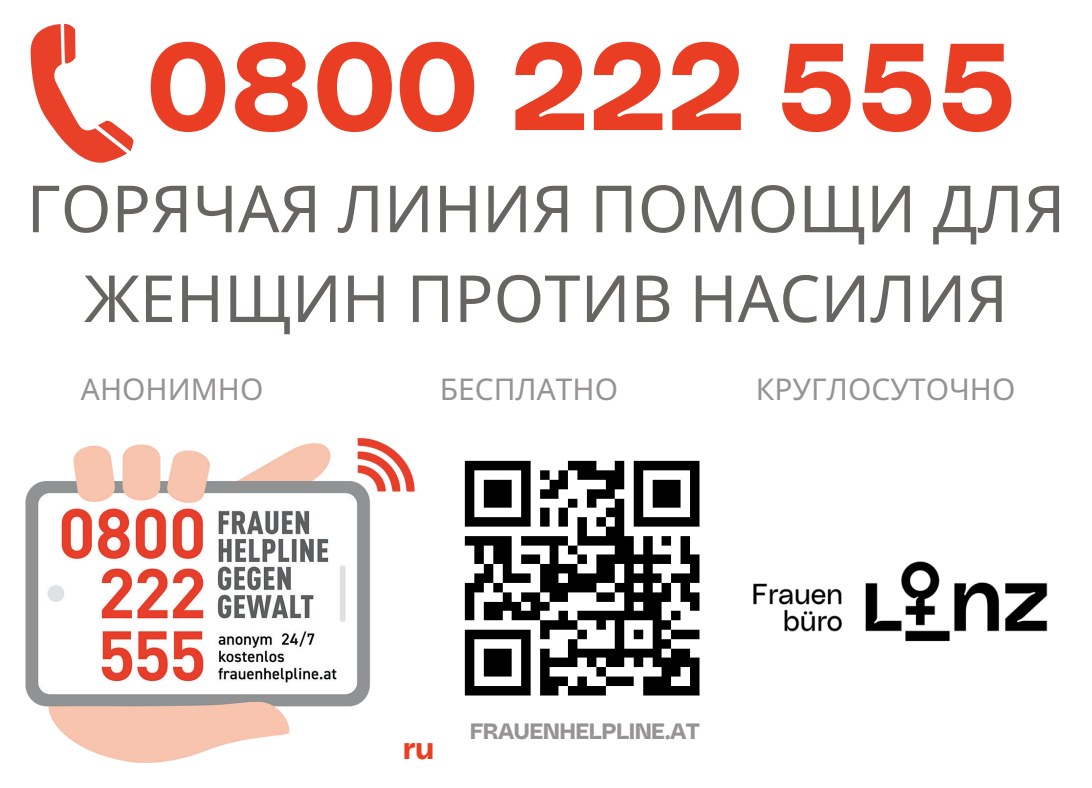
<style>
.page{position:relative;width:1092px;height:788px;background:#fff}
.page>*{position:absolute;margin:0;border:0;box-sizing:border-box;transform-origin:0 0}
.t1{font:122.5px "Lentia Nova Bulky";color:#ea3e24}
.t2{font:65px/89.8px "Noto Sans";color:#666562;text-align:center}
.t3{font:30px "Noto Sans";color:#959393}
.t4{font:30px "Lentia Nova Bulky";color:#ea3e24}
.t5{font:22px "Lentia Nova Bulky";color:#959393}
</style>
<div class="page">
<img style="left:25px;top:438px;width:390px;height:325px">
<img style="left:753px;top:561px;width:295px;height:81px">
<svg style="left:30px;top:24px;width:103px;height:139px"></svg>
<img style="left:464px;top:460px;width:236px;height:236px">
<h1 class="t1" style="left:147px;top:-8px;width:871px">0800 222 555</h1>
<p class="t2" style="left:27px;top:165px;width:1040px">ГОРЯЧАЯ ЛИНИЯ ПОМОЩИ ДЛЯ<br>ЖЕНЩИН ПРОТИВ НАСИЛИЯ</p>
<p class="t3" style="left:81px;top:368px;width:184px">АНОНИМНО</p>
<p class="t3" style="left:439px;top:368px;width:180px">БЕСПЛАТНО</p>
<p class="t3" style="left:755px;top:368px;width:261px">КРУГЛОСУТОЧНО</p>
<p class="t4" style="left:403px;top:725px;width:32px">ru</p>
<p class="t5" style="left:470px;top:714px;width:231px">FRAUENHELPLINE.AT</p>
</div>
